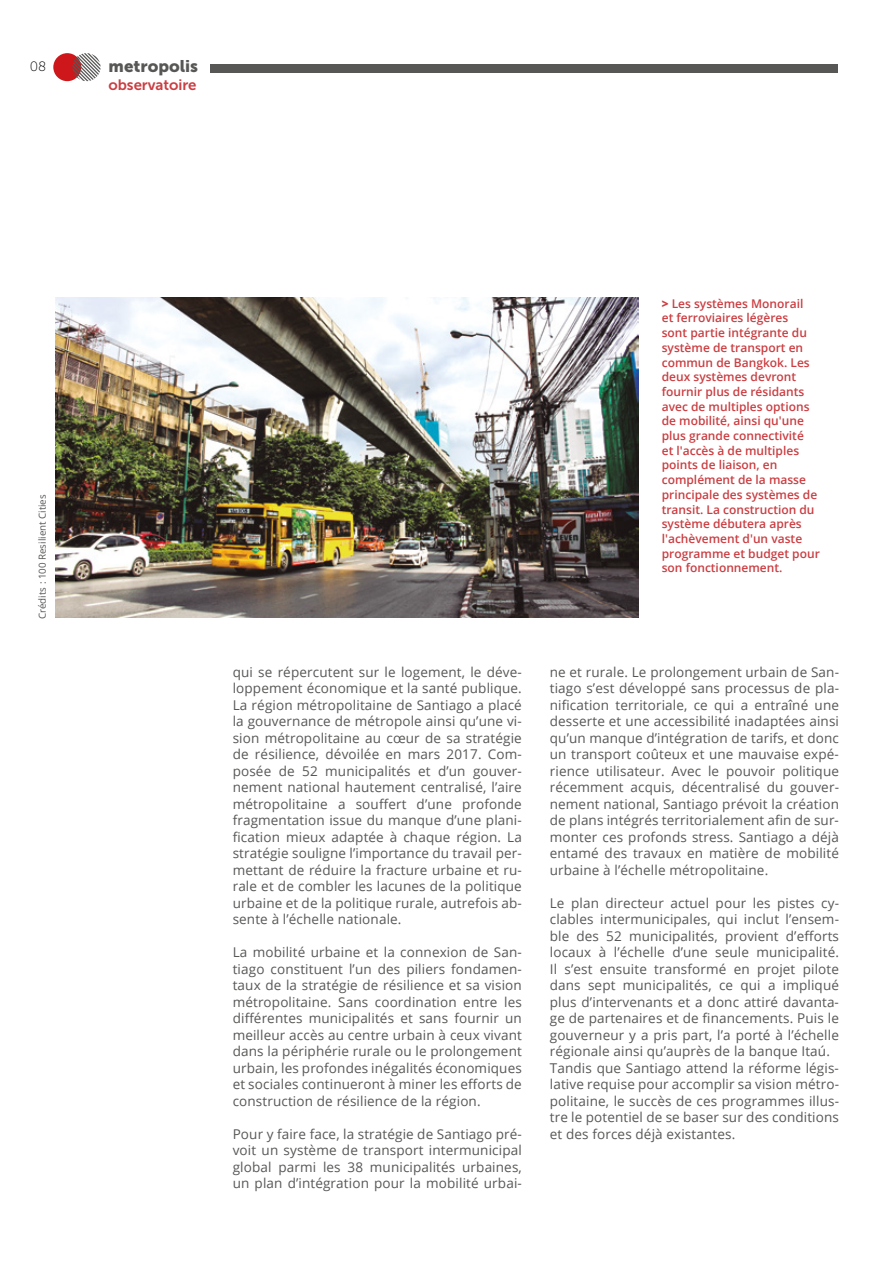
<style>
.page{position:relative;width:893px;height:1263px;background:#fff}
.page>*{position:absolute;margin:0;border:0;box-sizing:border-box;transform-origin:0 0}
.t1{font:16.8px "Museo Sans 900";color:#575756}
.t2{font:15px "Museo Sans 700";letter-spacing:-.005em;color:#cb3e42}
.t3{font:13.5px/16.5px "Open Sans";letter-spacing:.01em;color:#575756;text-align:justify}
.t4{font:13.5px "Museo Sans 100";color:#000}
.t5{font:600 12px/14.7px "Open Sans";color:#cb3e42}
.t6{font:9.75px "Open Sans";color:#575756}
.s1{font-weight:800}
</style>
<div class="page">
<div style="left:53px;top:53px;width:28px;height:28px;background:#cd171a;border-radius:50%"></div>
<svg style="left:73px;top:53px;width:28px;height:28px"></svg>
<div style="left:210px;top:64px;width:628px;height:8px;background:#575756"></div>
<img style="left:55px;top:298px;width:583px;height:320px">
<p class="t4" style="left:30px;top:59px;width:18px">08</p>
<p class="t1" style="left:109px;top:57px;width:91px">metropolis</p>
<p class="t2" style="left:109px;top:77px;width:89px">observatoire</p>
<p class="t6" style="left:36px;top:619px;width:126px;rotate:-90deg">Crédits : 100 Resilient Cities</p>
<p class="t5" style="left:662px;top:296px;width:160px"><span class="s1">&gt;</span> Les systèmes Monorail<br>et ferroviaires légères<br>sont partie intégrante du système de transport en commun de Bangkok. Les deux systèmes devront fournir plus de résidants avec de multiples options de mobilité, ainsi qu'une plus grande connectivité<br>et l'accès à de multiples points de liaison, en complément de la masse principale des systèmes de transit. La construction du système débutera après l'achèvement d'un vaste programme et budget pour son fonctionnement.</p>
<p class="t3" style="left:233px;top:663px;width:291px">qui se répercutent sur le logement, le déve&shy;loppement économique et la santé publique.<br>La région métropolitaine de Santiago a placé la gouvernance de métropole ainsi qu’une vi&shy;sion métropolitaine au cœur de sa stratégie de résilience, dévoilée en mars 2017. Com&shy;posée de 52 municipalités et d’un gouver&shy;nement national hautement centralisé, l’aire métropolitaine a souffert d’une profonde fragmentation issue du manque d’une plani&shy;fication mieux adaptée à chaque région. La stratégie souligne l’importance du travail per&shy;mettant de réduire la fracture urbaine et ru&shy;rale et de combler les lacunes de la politique urbaine et de la politique rurale, autrefois ab&shy;sente à l’échelle nationale.</p>
<p class="t3" style="left:233px;top:944px;width:291px">La mobilité urbaine et la connexion de San&shy;tiago constituent l’un des piliers fondamen&shy;taux de la stratégie de résilience et sa vision métropolitaine. Sans coordination entre les différentes municipalités et sans fournir un meilleur accès au centre urbain à ceux vivant dans la périphérie rurale ou le prolongement urbain, les profondes inégalités économiques et sociales continueront à miner les efforts de construction de résilience de la région.</p>
<p class="t3" style="left:233px;top:1125px;width:291px">Pour y faire face, la stratégie de Santiago pré&shy;voit un système de transport intermunicipal global parmi les 38 municipalités urbaines, un plan d’intégration pour la mobilité urbai-</p>
<p class="t3" style="left:550px;top:663px;width:291px">ne et rurale. Le prolongement urbain de San&shy;tiago s’est développé sans processus de pla&shy;nification territoriale, ce qui a entraîné une desserte et une accessibilité inadaptées ainsi qu’un manque d’intégration de tarifs, et donc un transport coûteux et une mauvaise expé&shy;rience utilisateur. Avec le pouvoir politique récemment acquis, décentralisé du gouver&shy;nement national, Santiago prévoit la création de plans intégrés territorialement afin de sur&shy;monter ces profonds stress. Santiago a déjà entamé des travaux en matière de mobilité urbaine à l’échelle métropolitaine.</p>
<p class="t3" style="left:550px;top:894px;width:291px;text-align:left">Le plan directeur actuel pour les pistes cy&shy;clables intermunicipales, qui inclut l’ensem&shy;ble des 52 municipalités, provient d’efforts locaux à l’échelle d’une seule municipalité.<br>Il s’est ensuite transformé en projet pilote dans sept municipalités, ce qui a impliqué plus d’intervenants et a donc attiré davanta&shy;ge de partenaires et de financements. Puis le gouverneur y a pris part, l’a porté à l’échelle régionale ainsi qu’auprès de la banque Itaú.<br>Tandis que Santiago attend la réforme légis&shy;lative requise pour accomplir sa vision métro&shy;politaine, le succès de ces programmes illus&shy;tre le potentiel de se baser sur des conditions et des forces déjà existantes.</p>
</div>
